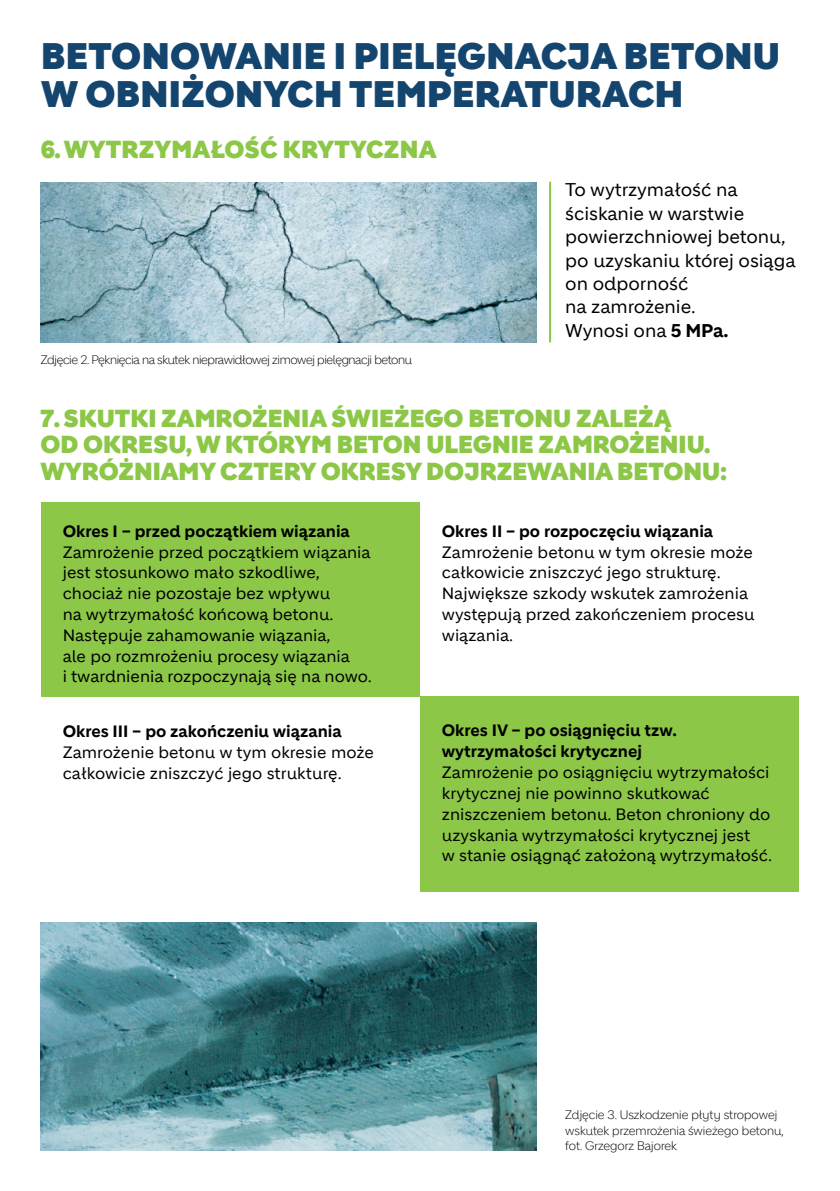
<style>
.page{position:relative;width:840px;height:1191px;background:#fff}
.page>*{position:absolute;margin:0;border:0;box-sizing:border-box;transform-origin:0 0}
.t1{font:900 36px/38px "Holcim Headline";letter-spacing:.01em;color:#14456f}
.t2{font:900 24px/26.4px "Holcim Headline";color:#8cc747}
.t3{font:18px/23.4px "Holcim";letter-spacing:-.005em;color:#000}
.t4{font:16px/20.8px "Holcim";color:#000}
.t5{font:700 16px/20.8px "Holcim";color:#000}
.t6{font:300 12px/15.6px "Holcim Headline";letter-spacing:-.015em;color:#000}
.s1{font-weight:700}
</style>
<div class="page">
<img style="left:41px;top:182px;width:495px;height:161px">
<img style="left:41px;top:922px;width:495px;height:228px">
<hr style="left:548px;top:182px;width:2px;height:160px;background:#8cc747">
<div style="left:41px;top:502px;width:378px;height:194px;background:#8cc747"></div>
<div style="left:420px;top:696px;width:378px;height:195px;background:#8cc747"></div>
<h1 class="t1" style="left:41px;top:38px;width:740px">BETONOWANIE I PIELĘGNACJA BETONU<br>W OBNIŻONYCH TEMPERATURACH</h1>
<h2 class="t2" style="left:41px;top:137px;width:397px">6. WYTRZYMAŁOŚĆ KRYTYCZNA</h2>
<p class="t6" style="left:41px;top:352px;width:372px">Zdjęcie 2. Pęknięcia na skutek nieprawidłowej zimowej pielęgnacji betonu</p>
<p class="t3" style="left:565px;top:178px;width:232px">To wytrzymałość na ściskanie w warstwie powierzchniowej betonu, po uzyskaniu której osiąga on odporność<br>na zamrożenie.<br>Wynosi ona <span class="s1">5 MPa.</span></p>
<h2 class="t2" style="left:40px;top:406px;width:688px">7. SKUTKI ZAMROŻENIA ŚWIEŻEGO BETONU ZALEŻĄ<br>OD OKRESU, W KTÓRYM BETON ULEGNIE ZAMROŻENIU.<br>WYRÓŻNIAMY CZTERY OKRESY DOJRZEWANIA BETONU:</h2>
<p class="t5" style="left:63px;top:521px;width:288px">Okres I – przed początkiem wiązania</p>
<p class="t4" style="left:63px;top:541px;width:310px">Zamrożenie przed początkiem wiązania jest stosunkowo mało szkodliwe, chociaż nie pozostaje bez wpływu<br>na wytrzymałość końcową betonu.<br>Następuje zahamowanie wiązania,<br>ale po rozmrożeniu procesy wiązania<br>i twardnienia rozpoczynają się na nowo.</p>
<p class="t5" style="left:63px;top:721px;width:280px">Okres III – po zakończeniu wiązania</p>
<p class="t4" style="left:63px;top:742px;width:312px">Zamrożenie betonu w tym okresie może całkowicie zniszczyć jego strukturę.</p>
<p class="t5" style="left:441px;top:521px;width:273px">Okres II – po rozpoczęciu wiązania</p>
<p class="t4" style="left:441px;top:541px;width:314px">Zamrożenie betonu w tym okresie może całkowicie zniszczyć jego strukturę.<br>Największe szkody wskutek zamrożenia występują przed zakończeniem procesu wiązania.</p>
<p class="t5" style="left:441px;top:720px;width:236px">Okres IV – po osiągnięciu tzw. wytrzymałości krytycznej</p>
<p class="t4" style="left:441px;top:762px;width:332px">Zamrożenie po osiągnięciu wytrzymałości krytycznej nie powinno skutkować zniszczeniem betonu. Beton chroniony do uzyskania wytrzymałości krytycznej jest<br>w stanie osiągnąć założoną wytrzymałość.</p>
<p class="t6" style="left:565px;top:1106px;width:220px">Zdjęcie 3. Uszkodzenie płyty stropowej wskutek przemrożenia świeżego betonu, fot. Grzegorz Bajorek</p>
</div>
